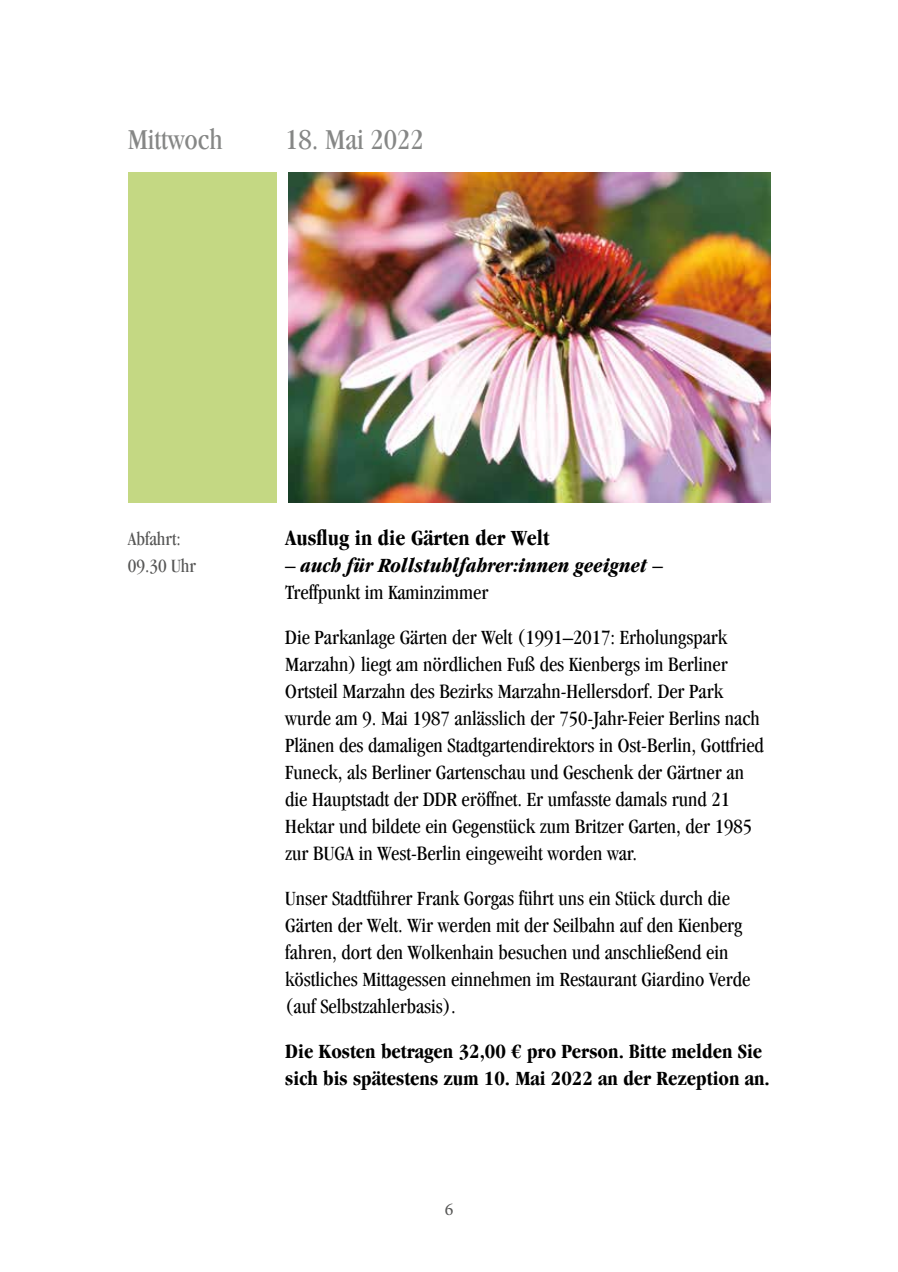
<style>
.page{position:relative;width:898px;height:1272px;background:#fff}
.page>*{position:absolute;margin:0;border:0;box-sizing:border-box;transform-origin:0 0}
.t1{font:condensed 30px "Garamond";color:#868786}
.t2{font:700 condensed 22.5px "Garamond";color:#000}
.t3{font:condensed 21px/27px "Garamond";color:#000}
.t4{font:700 condensed 21px/27px "Garamond";color:#000}
.t5{font:italic 700 condensed 21px/27px "Garamond";color:#000}
.t6{font:condensed 19.5px "Garamond";color:#565655}
.t7{font:18px "Minion Pro";color:#565655}
.s1{font-weight:400;font-style:normal}
</style>
<div class="page">
<div style="left:128px;top:172px;width:148px;height:330px;background:#c4d883"></div>
<img style="left:288px;top:172px;width:482px;height:330px">
<h1 class="t1" style="left:128px;top:123px;width:96px">Mittwoch</h1>
<h1 class="t1" style="left:285px;top:123px;width:140px">18. Mai 2022</h1>
<p class="t6" style="left:128px;top:528px;width:55px">Abfahrt:</p>
<p class="t2" style="left:285px;top:525px;width:265px">Ausflug in die Gärten der Welt</p>
<p class="t6" style="left:128px;top:555px;width:70px">09.30 Uhr</p>
<p class="t5" style="left:285px;top:551px;width:379px"><span class="s1">–</span> auch für Rollstuhlfahrer:innen geeignet <span class="s1">–<br>Treffpunkt im Kaminzimmer</span></p>
<p class="t3" style="left:285px;top:623px;width:480px">Die Parkanlage Gärten der Welt (1991–2017: Erholungspark Marzahn) liegt am nördlichen Fuß des Kienbergs im Berliner Ortsteil Marzahn des Bezirks Marzahn-Hellersdorf. Der Park wurde am 9. Mai 1987 anlässlich der 750-Jahr-Feier Berlins nach Plänen des damaligen Stadtgartendirektors in Ost-Berlin, Gottfried Funeck, als Berliner Gartenschau und Geschenk der Gärtner an die Hauptstadt der DDR eröffnet. Er umfasste damals rund 21<br>Hektar und bildete ein Gegenstück zum Britzer Garten, der 1985 zur BUGA in West-Berlin eingeweiht worden war.</p>
<p class="t3" style="left:285px;top:884px;width:466px">Unser Stadtführer Frank Gorgas führt uns ein Stück durch die Gärten der Welt. Wir werden mit der Seilbahn auf den Kienberg fahren, dort den Wolkenhain besuchen und anschließend ein köstliches Mittagessen einnehmen im Restaurant Giardino Verde (auf Selbstzahlerbasis).</p>
<p class="t4" style="left:285px;top:1038px;width:486px">Die Kosten betragen 32,00 € pro Person. Bitte melden Sie sich bis spätestens zum 10. Mai 2022 an der Rezeption an.</p>
<p class="t7" style="left:444px;top:1196px;width:10px">6</p>
</div>
